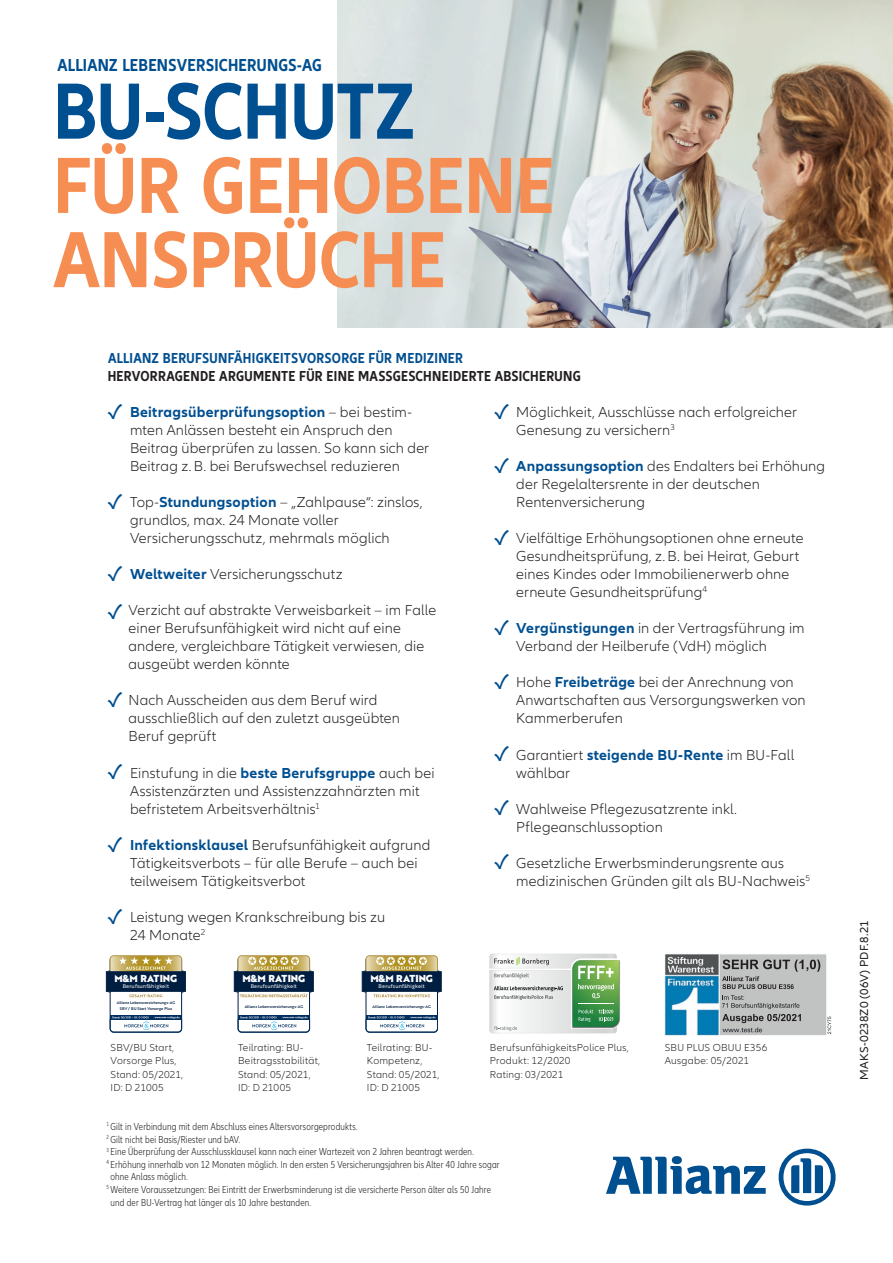
<style>
.page{position:relative;width:893px;height:1263px;background:#fff}
.page>*{position:absolute;margin:0;border:0;box-sizing:border-box;transform-origin:0 0}
.Headline_36pt{font:700 condensed 82.5px/74.2px "Allianz Neo";color:#f68e53}
.Copy{font:22.5px "Allianz Neo";color:#004f91}
.RunningTitle{font:700 condensed 18px "Allianz Neo";letter-spacing:.01em;color:#004f91}
.Copy-2{font:300 15px/18px "Allianz Neo";letter-spacing:.01em;color:#231f20}
.Copy_Highlight{font:700 condensed 15px "Allianz Neo";letter-spacing:.02em;color:#231f20}
.RunningTitle-2{font:700 condensed 15px "Allianz Neo";letter-spacing:.02em;color:#004f91}
.Druckstuecknummer{font:12px "Allianz Neo";letter-spacing:.01em;color:#231f20}
.t1{font:300 condensed 10.5px/12.6px "Allianz Neo";letter-spacing:.015em;color:#231f20}
.Captures{font:300 10.5px/13.5px "Allianz Neo";letter-spacing:.02em;color:#231f20}
.t2{font:9.9px "Brother 1816 Black";letter-spacing:-.015em;color:#fff}
.t3{font:5.25px "Brother 1816 Regular";letter-spacing:.03em;color:#fff}
.t4{font:3.9px/6px "Brother 1816 Medium";color:#001e41;text-align:center}
.s1{color:#004f91}
.s2{font-weight:700;color:#004f91}
</style>
<div class="page">
<svg style="left:606px;top:1156px;width:160px;height:38px"></svg>
<svg style="left:779px;top:1148px;width:57px;height:57px"></svg>
<img style="left:338px;top:0;width:555px;height:327px">
<div style="left:234px;top:971px;width:80px;height:20px;background:#001e41;border:1px solid #001e41"></div>
<div style="left:238px;top:1015px;width:72px;height:5px;background:#002e5f"></div>
<svg style="left:238px;top:1016px;width:72px;height:17px"></svg>
<svg style="left:234px;top:991px;width:80px;height:6px"></svg>
<svg style="left:234px;top:955px;width:80px;height:18px"></svg>
<div style="left:362px;top:971px;width:79px;height:20px;background:#001e41"></div>
<div style="left:366px;top:1015px;width:71px;height:5px;background:#002e5f"></div>
<svg style="left:366px;top:1016px;width:72px;height:17px"></svg>
<svg style="left:373px;top:994px;width:57px;height:3px"></svg>
<svg style="left:362px;top:955px;width:79px;height:18px"></svg>
<div style="left:106px;top:971px;width:80px;height:20px;background:#001e41;border:1px solid #001e41"></div>
<svg style="left:106px;top:955px;width:80px;height:18px"></svg>
<div style="left:110px;top:1015px;width:72px;height:5px;background:#002e5f"></div>
<svg style="left:110px;top:1016px;width:72px;height:17px"></svg>
<svg style="left:129px;top:994px;width:33px;height:3px"></svg>
<svg style="left:489px;top:953px;width:131px;height:81px"></svg>
<img style="left:665px;top:954px;width:167px;height:81px">
<svg style="left:722px;top:959px;width:98px;height:30px;background:#9fa0a0"></svg>
<svg style="left:722px;top:995px;width:79px;height:28px;background:#a3a5a4"></svg>
<svg style="left:827px;top:1016px;width:4px;height:18px"></svg>
<p class="RunningTitle" style="left:57px;top:55px;width:266px">ALLIANZ LEBENSVERSICHERUNGS-AG</p>
<p class="Headline_36pt" style="left:53px;top:76px;width:503px"><span class="s1">BU-SCHUTZ<br></span>FÜR GEHOBENE<br>ANSPRÜCHE</p>
<p class="RunningTitle-2" style="left:108px;top:350px;width:357px">ALLIANZ BERUFSUNFÄHIGKEITSVORSORGE FÜR MEDIZINER</p>
<p class="Copy_Highlight" style="left:108px;top:368px;width:475px">HERVORRAGENDE ARGUMENTE FÜR EINE MASSGESCHNEIDERTE ABSICHERUNG</p>
<p class="Copy" style="left:108px;top:399px;width:17px">✓</p>
<p class="Copy" style="left:494px;top:399px;width:17px">✓</p>
<p class="Copy" style="left:494px;top:453px;width:17px">✓</p>
<p class="Copy" style="left:108px;top:488px;width:17px">✓</p>
<p class="Copy" style="left:494px;top:525px;width:17px">✓</p>
<p class="Copy" style="left:108px;top:560px;width:17px">✓</p>
<p class="Copy" style="left:494px;top:614px;width:17px">✓</p>
<p class="Copy-2" style="left:130px;top:404px;width:301px"><span class="s2">Beitragsüberprüfungsoption</span> – bei bestim&shy;mten Anlässen besteht ein Anspruch den Beitrag überprüfen zu lassen. So kann sich der Beitrag z.B. bei Berufswechsel reduzieren</p>
<p class="Copy-2" style="left:130px;top:494px;width:294px">Top-<span class="s2">Stundungsoption</span> – „Zahlpause“: zinslos, grundlos, max. 24 Monate voller<br>Versicherungsschutz, mehrmals möglich</p>
<p class="Copy-2" style="left:130px;top:566px;width:214px"><span class="s2">Weltweiter</span> Versicherungsschutz</p>
<p class="Copy-2" style="left:129px;top:602px;width:309px">Verzicht auf abstrakte Verweisbarkeit – im Falle einer Berufsunfähigkeit wird nicht auf eine andere, vergleichbare Tätigkeit verwiesen, die ausgeübt werden könnte</p>
<p class="Copy-2" style="left:129px;top:692px;width:273px">Nach Ausscheiden aus dem Beruf wird ausschließlich auf den zuletzt ausgeübten<br>Beruf geprüft</p>
<p class="Copy-2" style="left:130px;top:764px;width:306px">Einstufung in die <span class="s2">beste Berufsgruppe</span> auch bei<br>Assistenzärzten und Assistenzzahnärzten mit befristetem Arbeitsverhältnis<sup>1</sup></p>
<p class="Copy-2" style="left:130px;top:836px;width:302px"><span class="s2">Infektionsklausel</span> Berufsunfähigkeit aufgrund<br>Tätigkeitsverbots – für alle Berufe – auch bei teilweisem Tätigkeitsverbot</p>
<p class="Copy-2" style="left:130px;top:908px;width:257px">Leistung wegen Krankschreibung bis zu<br>24 Monate<sup>2</sup></p>
<p class="Copy-2" style="left:516px;top:404px;width:282px">Möglichkeit, Ausschlüsse nach erfolgreicher<br>Genesung zu versichern<sup>3</sup></p>
<p class="Copy-2" style="left:516px;top:458px;width:310px"><span class="s2">Anpassungsoption</span> des Endalters bei Erhöhung der Regelaltersrente in der deutschen<br>Rentenversicherung</p>
<p class="Copy-2" style="left:516px;top:530px;width:289px">Vielfältige Erhöhungsoptionen ohne erneute Gesundheitsprüfung, z.B. bei Heirat, Geburt eines Kindes oder Immobilienerwerb ohne erneute Gesundheitsprüfung<sup>4</sup></p>
<p class="Copy-2" style="left:516px;top:620px;width:290px"><span class="s2">Vergünstigungen</span> in der Vertragsführung im<br>Verband der Heilberufe (VdH) möglich</p>
<p class="Copy-2" style="left:516px;top:674px;width:291px">Hohe <span class="s2">Freibeträge</span> bei der Anrechnung von<br>Anwartschaften aus Versorgungswerken von<br>Kammerberufen</p>
<p class="Copy-2" style="left:516px;top:746px;width:280px">Garantiert <span class="s2">steigende BU-Rente</span> im BU-Fall wählbar</p>
<p class="Copy-2" style="left:516px;top:800px;width:222px">Wahlweise Pflegezusatzrente inkl.<br>Pflegeanschlussoption</p>
<p class="Copy-2" style="left:516px;top:854px;width:295px">Gesetzliche Erwerbsminderungsrente aus medizinischen Gründen gilt als BU-Nachweis<sup>5</sup></p>
<p class="Copy" style="left:108px;top:599px;width:17px">✓</p>
<p class="Copy" style="left:494px;top:668px;width:17px">✓</p>
<p class="Copy" style="left:108px;top:687px;width:17px">✓</p>
<p class="Copy" style="left:494px;top:740px;width:17px">✓</p>
<p class="Copy" style="left:108px;top:758px;width:17px">✓</p>
<p class="Copy" style="left:494px;top:794px;width:17px">✓</p>
<p class="Copy" style="left:108px;top:831px;width:17px">✓</p>
<p class="Copy" style="left:494px;top:848px;width:17px">✓</p>
<p class="Copy" style="left:108px;top:903px;width:17px">✓</p>
<p class="t2" style="left:115px;top:970px;width:64px">M&amp;M RATING</p>
<p class="t3" style="left:123px;top:982px;width:48px">Berufsunfähigkeit</p>
<p class="t4" style="left:117px;top:1000px;width:60px">Allianz Lebensversicherungs-AG<br>SBV / BU Start Vorsorge Plus</p>
<p class="Captures" style="left:111px;top:1041px;width:65px">SBV/BU Start,</p>
<p class="Captures" style="left:111px;top:1054px;width:67px">Vorsorge Plus,</p>
<p class="Captures" style="left:111px;top:1068px;width:74px">Stand: 05/2021,</p>
<p class="Captures" style="left:111px;top:1081px;width:55px">ID: D 21005</p>
<p class="t2" style="left:243px;top:970px;width:64px">M&amp;M RATING</p>
<p class="t3" style="left:251px;top:982px;width:48px">Berufsunfähigkeit</p>
<p class="t4" style="left:245px;top:1003px;width:60px">Allianz Lebensversicherungs-AG</p>
<p class="Captures" style="left:238px;top:1041px;width:84px">Teilrating: BU-<br>Beitragsstabilität,</p>
<p class="Captures" style="left:238px;top:1068px;width:74px">Stand: 05/2021,</p>
<p class="Captures" style="left:238px;top:1081px;width:55px">ID: D 21005</p>
<p class="t2" style="left:370px;top:970px;width:64px">M&amp;M RATING</p>
<p class="t3" style="left:379px;top:982px;width:48px">Berufsunfähigkeit</p>
<p class="t4" style="left:373px;top:1003px;width:60px">Allianz Lebensversicherungs-AG</p>
<p class="Captures" style="left:367px;top:1041px;width:67px">Teilrating: BU-<br>Kompetenz,</p>
<p class="Captures" style="left:367px;top:1068px;width:74px">Stand: 05/2021,</p>
<p class="Captures" style="left:367px;top:1081px;width:55px">ID: D 21005</p>
<p class="Captures" style="left:490px;top:1041px;width:140px">BerufsunfähigkeitsPolice Plus,</p>
<p class="Captures" style="left:490px;top:1054px;width:82px">Produkt: 12/2020</p>
<p class="Captures" style="left:490px;top:1068px;width:75px">Rating: 03/2021</p>
<p class="t1" style="left:107px;top:1120px;width:253px"><sup>1</sup> Gilt in Verbindung mit dem Abschluss eines Altersvorsorgeprodukts.</p>
<p class="t1" style="left:107px;top:1133px;width:135px"><sup>2</sup> Gilt nicht bei Basis/Riester und bAV.</p>
<p class="t1" style="left:107px;top:1146px;width:369px"><sup>3</sup> Eine Überprüfung der Ausschlussklausel kann nach einer Wartezeit von 2 Jahren beantragt werden.</p>
<p class="t1" style="left:111px;top:1158px;width:391px;text-indent:-4px"><sup>4</sup> Erhöhung innerhalb von 12 Monaten möglich. In den ersten 5 Versicherungsjahren bis Alter 40 Jahre sogar ohne Anlass möglich.</p>
<p class="t1" style="left:111px;top:1183px;width:382px;text-indent:-4px"><sup>5</sup> Weitere Voraussetzungen: Bei Eintritt der Erwerbsminderung ist die versicherte Person älter als 50 Jahre und der BU-Vertrag hat länger als 10 Jahre bestanden.</p>
<p class="Captures" style="left:665px;top:1041px;width:104px">SBU PLUS OBUU E356<br>Ausgabe: 05/2021</p>
<p class="Druckstuecknummer" style="left:857px;top:1080px;width:161px;rotate:-90deg">MAKS-0238Z0 (06V) PDF.8.21</p>
</div>
